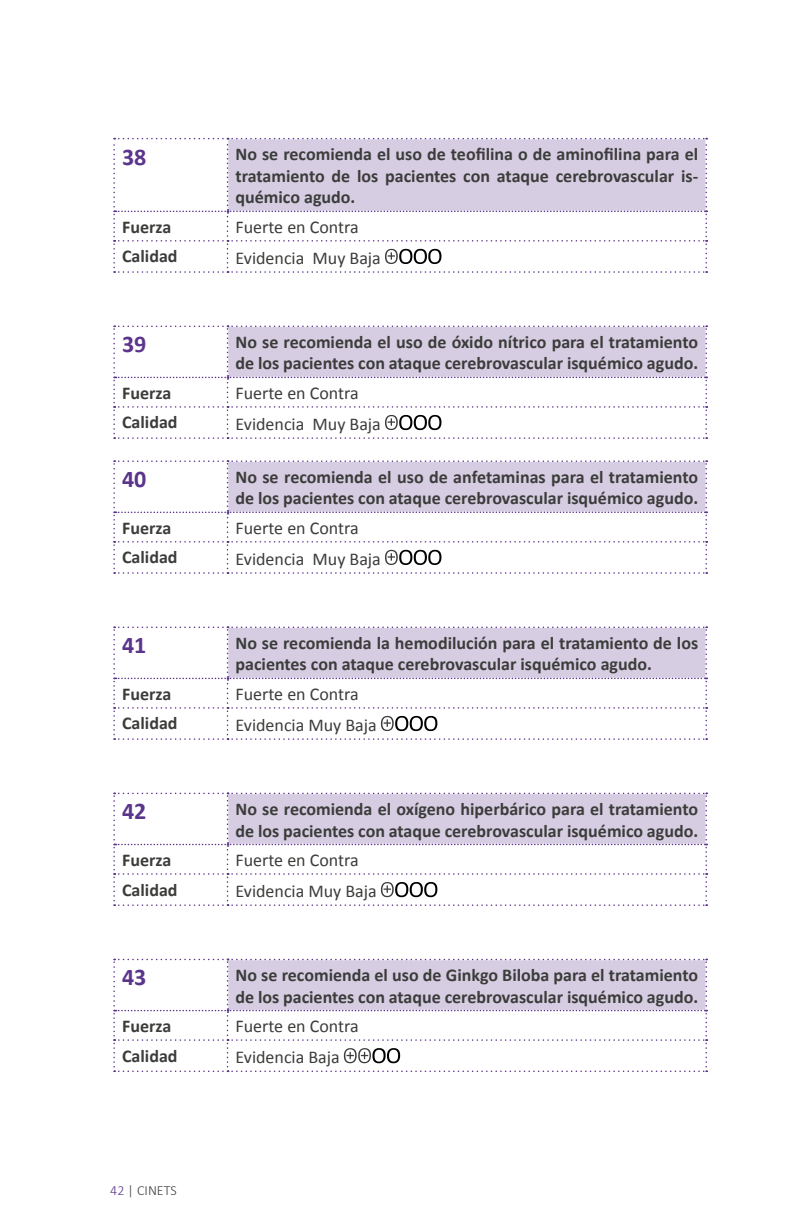
<style>
.page{position:relative;width:792px;height:1224px;background:#fff}
.page>*{position:absolute;margin:0;border:0;box-sizing:border-box;transform-origin:0 0}
.t1{font:700 24px "Calibri";color:#5b358c}
.t2{font:700 18px/21.6px "Calibri";color:#3c3c3b}
.t3{font:18px "Calibri";color:#3c3c3b}
.t4{font:300 14px "Calibri";color:#3c3c3b}
.s1{color:#5b358c}
</style>
<div class="page">
<svg style="left:113px;top:138px;width:594px;height:135px"></svg>
<svg style="left:113px;top:326px;width:594px;height:113px"></svg>
<svg style="left:113px;top:460px;width:594px;height:114px"></svg>
<svg style="left:113px;top:627px;width:594px;height:113px"></svg>
<svg style="left:113px;top:793px;width:594px;height:113px"></svg>
<svg style="left:113px;top:959px;width:594px;height:113px"></svg>
<h1 class="t1" style="left:122px;top:141px;width:26px">38</h1>
<p class="t2" style="left:236px;top:143px;width:464px;text-align:justify">No se recomienda el uso de teofilina o de aminofilina para el tratamiento de los pacientes con ataque cerebrovascular is&shy;quémico agudo.</p>
<p class="t2" style="left:122px;top:216px;width:51px">Fuerza</p>
<p class="t3" style="left:236px;top:216px;width:125px">Fuerte en Contra</p>
<p class="t2" style="left:122px;top:246px;width:57px">Calidad</p>
<p class="t3" style="left:236px;top:247px;width:147px">Evidencia Muy Baja</p>
<h1 class="t1" style="left:122px;top:329px;width:26px">39</h1>
<p class="t2" style="left:236px;top:331px;width:464px">No se recomienda el uso de óxido nítrico para el tratamiento de los pacientes con ataque cerebrovascular isquémico agudo.</p>
<p class="t2" style="left:122px;top:382px;width:51px">Fuerza</p>
<p class="t3" style="left:236px;top:382px;width:125px">Fuerte en Contra</p>
<p class="t2" style="left:122px;top:412px;width:57px">Calidad</p>
<p class="t3" style="left:236px;top:413px;width:147px">Evidencia Muy Baja</p>
<h1 class="t1" style="left:122px;top:464px;width:26px">40</h1>
<p class="t2" style="left:236px;top:466px;width:464px">No se recomienda el uso de anfetaminas para el tratamiento de los pacientes con ataque cerebrovascular isquémico agudo.</p>
<p class="t2" style="left:122px;top:517px;width:51px">Fuerza</p>
<p class="t3" style="left:236px;top:517px;width:125px">Fuerte en Contra</p>
<p class="t2" style="left:122px;top:547px;width:57px">Calidad</p>
<p class="t3" style="left:236px;top:548px;width:147px">Evidencia Muy Baja</p>
<h1 class="t1" style="left:122px;top:630px;width:26px">41</h1>
<p class="t2" style="left:236px;top:632px;width:464px">No se recomienda la hemodilución para el tratamiento de los pacientes con ataque cerebrovascular isquémico agudo.</p>
<p class="t2" style="left:122px;top:683px;width:51px">Fuerza</p>
<p class="t3" style="left:236px;top:683px;width:125px">Fuerte en Contra</p>
<p class="t2" style="left:122px;top:713px;width:57px">Calidad</p>
<p class="t3" style="left:236px;top:714px;width:143px">Evidencia Muy Baja</p>
<h1 class="t1" style="left:122px;top:796px;width:26px">42</h1>
<p class="t2" style="left:236px;top:798px;width:464px">No se recomienda el oxígeno hiperbárico para el tratamiento de los pacientes con ataque cerebrovascular isquémico agudo.</p>
<p class="t2" style="left:122px;top:849px;width:51px">Fuerza</p>
<p class="t3" style="left:236px;top:849px;width:125px">Fuerte en Contra</p>
<p class="t2" style="left:122px;top:879px;width:57px">Calidad</p>
<p class="t3" style="left:236px;top:880px;width:143px">Evidencia Muy Baja</p>
<h1 class="t1" style="left:122px;top:962px;width:26px">43</h1>
<p class="t2" style="left:236px;top:964px;width:464px">No se recomienda el uso de Ginkgo Biloba para el tratamiento de los pacientes con ataque cerebrovascular isquémico agudo.</p>
<p class="t2" style="left:122px;top:1015px;width:51px">Fuerza</p>
<p class="t3" style="left:236px;top:1015px;width:125px">Fuerte en Contra</p>
<p class="t2" style="left:122px;top:1045px;width:57px">Calidad</p>
<p class="t3" style="left:236px;top:1046px;width:106px">Evidencia Baja</p>
<p class="t4" style="left:110px;top:1182px;width:68px"><span class="s1">42</span> | CINETS</p>
</div>
